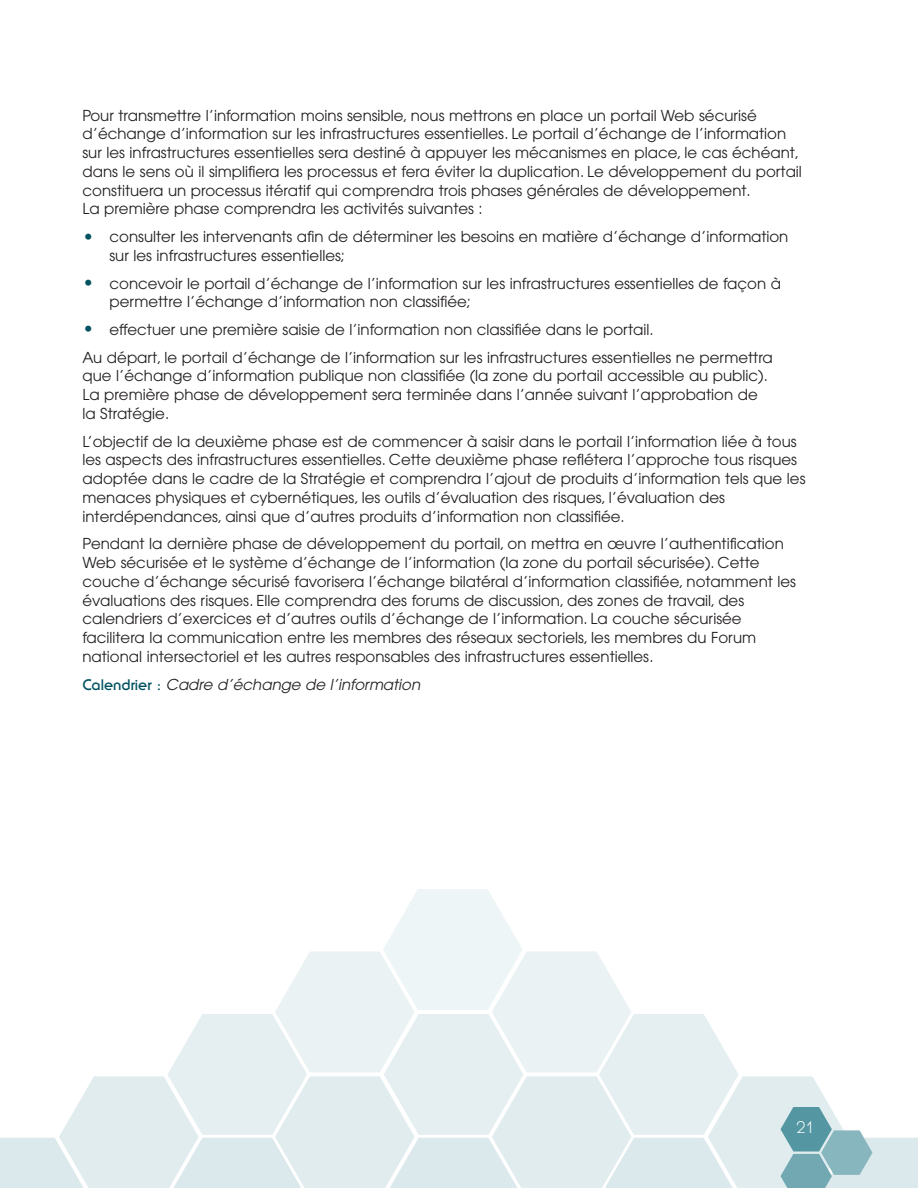
<style>
.page{position:relative;width:918px;height:1188px;background:#fff}
.page>*{position:absolute;margin:0;border:0;box-sizing:border-box;transform-origin:0 0}
.t1{font:300 16.5px "Serif Gothic";color:#fff}
.t2{font:15px/18.8px "Avant Garde";color:#231f20}
.t3{font:italic 15px "Avant Garde";color:#231f20}
.s1{font-size:19.5px;color:#005260}
.s2{font-family:"Serif Gothic";font-weight:700;font-style:normal;color:#005260}
</style>
<div class="page">
<svg style="left:0;top:889px;width:918px;height:299px"></svg>
<p class="t2" style="left:82px;top:107px;width:721px">Pour transmettre l’information moins sensible, nous mettrons en place un portail Web sécurisé d’échange d’information sur les infrastructures essentielles. Le portail d’échange de l’information sur les infrastructures essentielles sera destiné à appuyer les mécanismes en place, le cas échéant, dans le sens où il simplifiera les processus et fera éviter la duplication. Le développement du portail constituera un processus itératif qui comprendra trois phases générales de développement.<br>La première phase comprendra les activités suivantes :</p>
<p class="t2" style="left:110px;top:229px;width:680px;text-indent:-27px"><span class="s1">•</span> consulter les intervenants afin de déterminer les besoins en matière d’échange d’information sur les infrastructures essentielles;</p>
<p class="t2" style="left:110px;top:275px;width:673px;text-indent:-27px"><span class="s1">•</span> concevoir le portail d’échange de l’information sur les infrastructures essentielles de façon à permettre l’échange d’information non classifiée;</p>
<p class="t2" style="left:82px;top:317px;width:692px;line-height:27.8px"><span class="s1">•</span> effectuer une première saisie de l’information non classifiée dans le portail.<br>Au départ, le portail d’échange de l’information sur les infrastructures essentielles ne permettra</p>
<p class="t2" style="left:82px;top:368px;width:687px">que l’échange d’information publique non classifiée (la zone du portail accessible au public).<br>La première phase de développement sera terminée dans l’année suivant l’approbation de la Stratégie.</p>
<p class="t2" style="left:82px;top:433px;width:725px">L’objectif de la deuxième phase est de commencer à saisir dans le portail l’information liée à tous les aspects des infrastructures essentielles. Cette deuxième phase reflétera l’approche tous risques adoptée dans le cadre de la Stratégie et comprendra l’ajout de produits d’information tels que les menaces physiques et cybernétiques, les outils d’évaluation des risques, l’évaluation des interdépendances, ainsi que d’autres produits d’information non classifiée.</p>
<p class="t2" style="left:82px;top:536px;width:715px">Pendant la dernière phase de développement du portail, on mettra en œuvre l’authentification Web sécurisée et le système d’échange de l’information (la zone du portail sécurisée). Cette couche d’échange sécurisé favorisera l’échange bilatéral d’information classifiée, notamment les évaluations des risques. Elle comprendra des forums de discussion, des zones de travail, des calendriers d’exercices et d’autres outils d’échange de l’information. La couche sécurisée facilitera la communication entre les membres des réseaux sectoriels, les membres du Forum national intersectoriel et les autres responsables des infrastructures essentielles.</p>
<p class="t3" style="left:82px;top:679px;width:339px"><span class="s2">Calendrier :</span> Cadre d’échange de l’information</p>
<p class="t1" style="left:797px;top:1122px;width:20px">21</p>
</div>
